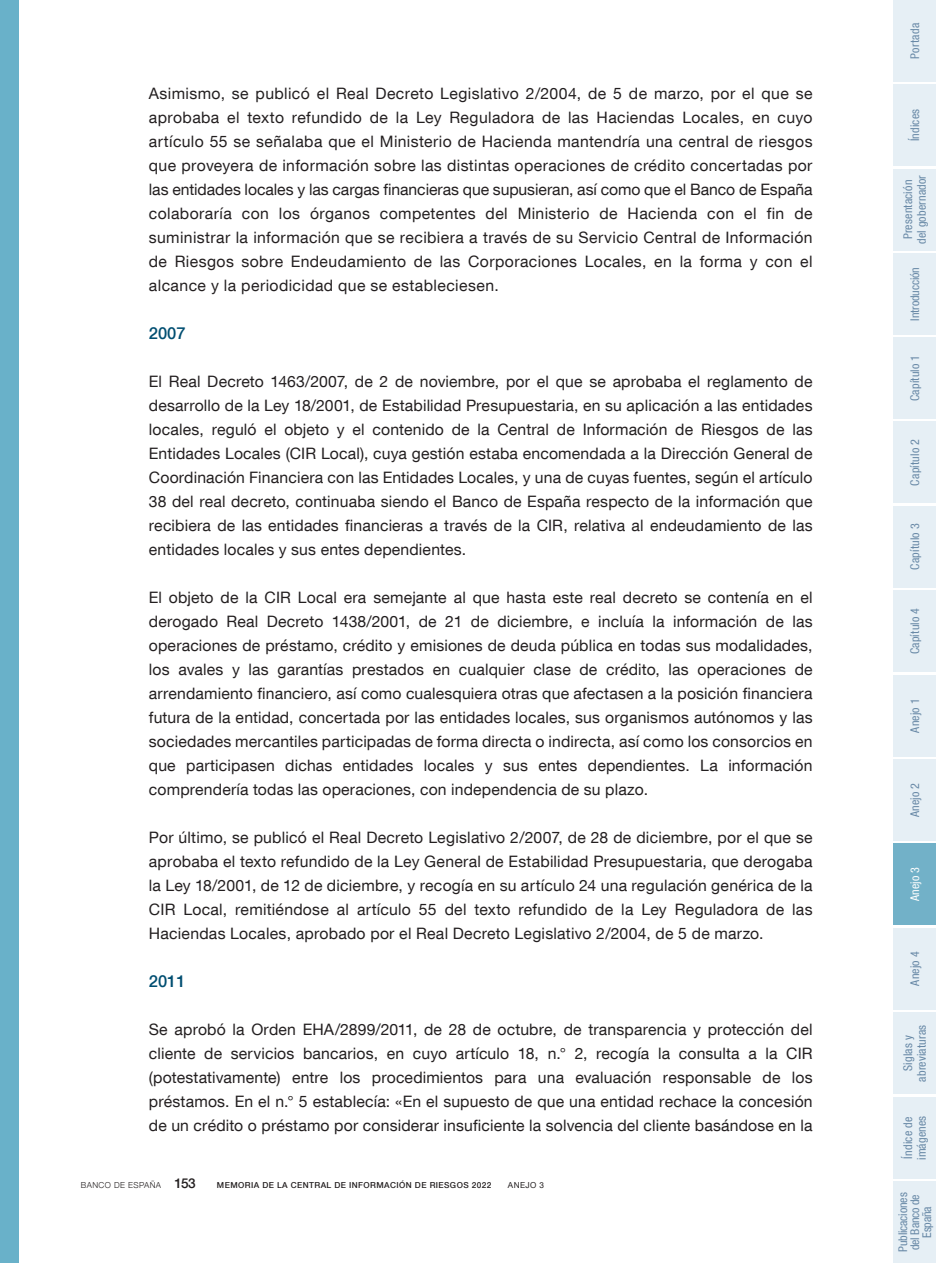
<style>
.page{position:relative;width:936px;height:1263px;background:#fff}
.page>*{position:absolute;margin:0;border:0;box-sizing:border-box;transform-origin:0 0}
.Ladillo_Año{font:500 16.5px "Bd E Neue Helvetica";color:#004e71}
.Texto_capítulo{font:15.75px/24px "Bd E Neue Helvetica";letter-spacing:.015em;color:#231f20;text-align:justify}
.t1{font:condensed 12px/13.5px "Bd E Neue Helvetica";letter-spacing:.015em;color:#6687a5;text-align:center}
.t2{font:condensed 12px/12px "Bd E Neue Helvetica";letter-spacing:-.01em;color:#6687a5;text-align:center}
.t3{font:condensed 12px "Bd E Neue Helvetica";color:#fff}
.t4{font:500 8.25px "Bd E Neue Helvetica";letter-spacing:.05em;color:#231f20}
.t5{font:300 8.25px "Bd E Neue Helvetica";letter-spacing:.05em;color:#231f20}
.t6{font:8.25px "Bd E Neue Helvetica";letter-spacing:.05em;color:#231f20}
.s1{font-weight:500;font-size:13.5px}
</style>
<div class="page">
<div style="left:0;top:0;width:19px;height:1263px;background:#69b1c9"></div>
<div style="left:893px;top:0;width:42px;height:82px;background:#e6eff5"></div>
<div style="left:893px;top:84px;width:42px;height:82px;background:#e6eff5"></div>
<div style="left:893px;top:169px;width:42px;height:81px;background:#e6eff5"></div>
<div style="left:893px;top:337px;width:42px;height:82px;background:#e6eff5"></div>
<div style="left:893px;top:422px;width:42px;height:81px;background:#e6eff5"></div>
<div style="left:893px;top:506px;width:42px;height:82px;background:#e6eff5"></div>
<div style="left:893px;top:590px;width:42px;height:82px;background:#e6eff5"></div>
<div style="left:893px;top:675px;width:42px;height:81px;background:#e6eff5"></div>
<div style="left:893px;top:759px;width:42px;height:82px;background:#e6eff5"></div>
<div style="left:893px;top:843px;width:42px;height:82px;background:#72b1c8"></div>
<div style="left:893px;top:928px;width:42px;height:81px;background:#e6eff5"></div>
<div style="left:893px;top:1012px;width:42px;height:82px;background:#e6eff5"></div>
<div style="left:893px;top:1097px;width:42px;height:81px;background:#e6eff5"></div>
<div style="left:893px;top:253px;width:42px;height:82px;background:#e6eff5"></div>
<div style="left:893px;top:1181px;width:42px;height:82px;background:#e6eff5"></div>
<p class="Texto_capítulo" style="left:149px;top:81px;width:665px">Asimismo, se publicó el Real Decreto Legislativo 2/2004, de 5 de marzo, por el que se aprobaba el texto refundido de la Ley Reguladora de las Haciendas Locales, en cuyo artículo 55 se señalaba que el Ministerio de Hacienda mantendría una central de riesgos que proveyera de información sobre las distintas operaciones de crédito concertadas por las entidades locales y las cargas financieras que supusieran, así como que el Banco de España colaboraría con los órganos competentes del Ministerio de Hacienda con el fin de suministrar la información que se recibiera a través de su Servicio Central de Información de Riesgos sobre Endeudamiento de las Corporaciones Locales, en la forma y con el alcance y la periodicidad que se estableciesen.</p>
<p class="Ladillo_Año" style="left:149px;top:323px;width:38px">2007</p>
<p class="Texto_capítulo" style="left:149px;top:369px;width:665px">El Real Decreto 1463/2007, de 2 de noviembre, por el que se aprobaba el reglamento de desarrollo de la Ley 18/2001, de Estabilidad Presupuestaria, en su aplicación a las entidades locales, reguló el objeto y el contenido de la Central de Información de Riesgos de las Entidades Locales (CIR Local), cuya gestión estaba encomendada a la Dirección General de Coordinación Financiera con las Entidades Locales, y una de cuyas fuentes, según el artículo 38 del real decreto, continuaba siendo el Banco de España respecto de la información que recibiera de las entidades financieras a través de la CIR, relativa al endeudamiento de las entidades locales y sus entes dependientes.</p>
<p class="Texto_capítulo" style="left:149px;top:585px;width:665px">El objeto de la CIR Local era semejante al que hasta este real decreto se contenía en el derogado Real Decreto 1438/2001, de 21 de diciembre, e incluía la información de las operaciones de préstamo, crédito y emisiones de deuda pública en todas sus modalidades, los avales y las garantías prestados en cualquier clase de crédito, las operaciones de arrendamiento financiero, así como cualesquiera otras que afectasen a la posición financiera futura de la entidad, concertada por las entidades locales, sus organismos autónomos y las sociedades mercantiles participadas de forma directa o indirecta, así como los consorcios en que participasen dichas entidades locales y sus entes dependientes. La información comprendería todas las operaciones, con independencia de su plazo.</p>
<p class="Texto_capítulo" style="left:149px;top:825px;width:665px">Por último, se publicó el Real Decreto Legislativo 2/2007, de 28 de diciembre, por el que se aprobaba el texto refundido de la Ley General de Estabilidad Presupuestaria, que derogaba la Ley 18/2001, de 12 de diciembre, y recogía en su artículo 24 una regulación genérica de la CIR Local, remitiéndose al artículo 55 del texto refundido de la Ley Reguladora de las Haciendas Locales, aprobado por el Real Decreto Legislativo 2/2004, de 5 de marzo.</p>
<p class="Ladillo_Año" style="left:149px;top:971px;width:38px">2011</p>
<p class="Texto_capítulo" style="left:149px;top:1017px;width:665px">Se aprobó la Orden EHA/2899/2011, de 28 de octubre, de transparencia y protección del cliente de servicios bancarios, en cuyo artículo 18, n.° 2, recogía la consulta a la CIR (potestativamente) entre los procedimientos para una evaluación responsable de los préstamos. En el n.° 5 establecía: «En el supuesto de que una entidad rechace la concesión de un crédito o préstamo por considerar insuficiente la solvencia del cliente basándose en la</p>
<p class="t5" style="left:81px;top:1180px;width:116px">BANCO DE ESPAÑA <span class="s1">153</span></p>
<p class="t4" style="left:217px;top:1180px;width:276px">MEMORIA DE LA CENTRAL DE INFORMACIÓN DE RIESGOS 2022</p>
<p class="t6" style="left:508px;top:1180px;width:38px">ANEJO 3</p>
<p class="t1" style="left:907px;top:59px;width:37px;rotate:-90deg">Portada</p>
<p class="t1" style="left:907px;top:141px;width:34px;rotate:-90deg">Índices</p>
<p class="t1" style="left:901px;top:244px;width:70px;rotate:-90deg">Presentación del gobernador</p>
<p class="t2" style="left:908px;top:321px;width:55px;rotate:-90deg">Introducción</p>
<p class="t1" style="left:907px;top:401px;width:48px;rotate:-90deg">Capítulo 1</p>
<p class="t1" style="left:907px;top:485px;width:48px;rotate:-90deg">Capítulo 2</p>
<p class="t1" style="left:907px;top:570px;width:48px;rotate:-90deg">Capítulo 3</p>
<p class="t1" style="left:907px;top:654px;width:48px;rotate:-90deg">Capítulo 4</p>
<p class="t1" style="left:907px;top:733px;width:36px;rotate:-90deg">Anejo 1</p>
<p class="t1" style="left:907px;top:817px;width:36px;rotate:-90deg">Anejo 2</p>
<p class="t3" style="left:907px;top:901px;width:36px;rotate:-90deg">Anejo 3</p>
<p class="t1" style="left:907px;top:986px;width:36px;rotate:-90deg">Anejo 4</p>
<p class="t1" style="left:901px;top:1081px;width:58px;rotate:-90deg">Siglas y abreviaturas</p>
<p class="t1" style="left:901px;top:1160px;width:46px;text-align:left;rotate:-90deg">Índice de imágenes</p>
<p class="t2" style="left:896px;top:1252px;width:61px;rotate:-90deg">Publicaciones del Banco de<br>España</p>
</div>
